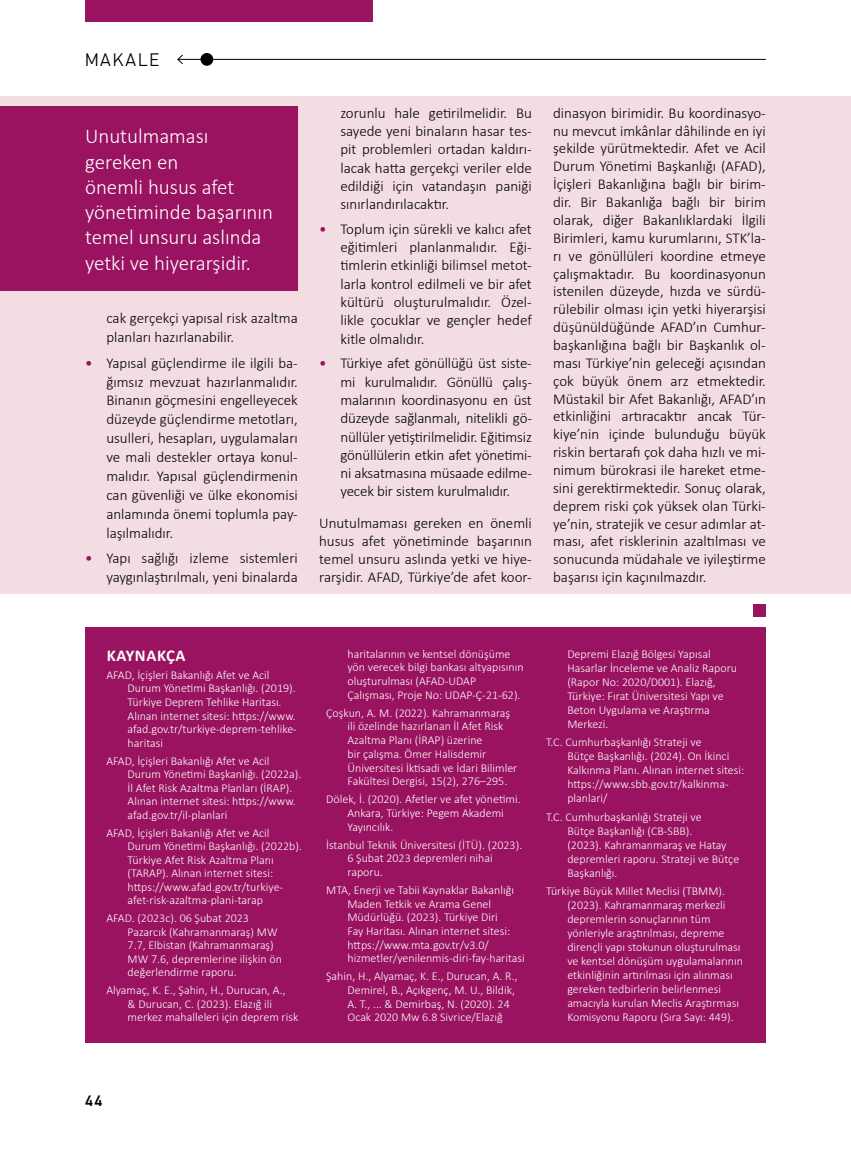
<style>
.page{position:relative;width:851px;height:1149px;background:#fff}
.page>*{position:absolute;margin:0;border:0;box-sizing:border-box;transform-origin:0 0}
.t1{font:300 21px/25.2px "Calibri";color:#fff}
.t2{font:300 18px "PF Din Text Pro";letter-spacing:.1em;color:#000}
.t3{font:700 16.5px "Calibri";letter-spacing:.04em;color:#fff}
.t4{font:300 15px/17.9px "Calibri";color:#000;text-align:justify}
.t5{font:500 15px "PF Din Text Pro";color:#000}
.t6{font:300 12px/14px "Calibri";color:#fff}
.s1{font-weight:400;color:#991360}
</style>
<div class="page">
<div style="left:200px;top:53px;width:13px;height:13px;background:#000;border-radius:50%"></div>
<hr style="left:178px;top:59px;width:587px;height:1px;background:#000">
<svg style="left:177px;top:54px;width:6px;height:10px"></svg>
<div style="left:0;top:96px;width:850px;height:497px;background:#f4dce3"></div>
<div style="left:85px;top:627px;width:680px;height:415px;background:#991360"></div>
<div style="left:753px;top:604px;width:12px;height:12px;background:#991360"></div>
<div style="left:0;top:106px;width:298px;height:185px;background:#991360"></div>
<div style="left:85px;top:0;width:288px;height:21px;background:#991360"></div>
<h2 class="t2" style="left:85px;top:50px;width:76px">MAKALE</h2>
<h1 class="t1" style="left:85px;top:124px;width:189px">Unutulmaması gereken en<br>önemli husus afet yönetiminde başarının temel unsuru aslında yetki ve hiyerarşidir.</h1>
<p class="t4" style="left:106px;top:308px;width:193px;line-height:19px">cak gerçekçi yapısal risk azaltma planları hazırlanabilir.</p>
<p class="t4" style="left:106px;top:353px;width:193px;line-height:18.9px;text-indent:-21px"><span class="s1">•</span> Yapısal güçlendirme ile ilgili ba&shy;ğımsız mevzuat hazırlanmalıdır.<br>Binanın göçmesini engelleyecek düzeyde güçlendirme metotları, usulleri, hesapları, uygulamaları ve mali destekler ortaya konul&shy;malıdır. Yapısal güçlendirmenin can güvenliği ve ülke ekonomisi anlamında önemi toplumla pay&shy;laşılmalıdır.</p>
<p class="t4" style="left:85px;top:548px;width:214px;line-height:18.9px;text-align:right"><span class="s1">•</span> Yapı sağlığı izleme sistemleri yaygınlaştırılmalı, yeni binalarda</p>
<p class="t4" style="left:340px;top:103px;width:193px;line-height:18.3px">zorunlu hale getirilmelidir. Bu sayede yeni binaların hasar tes&shy;pit problemleri ortadan kaldırı&shy;lacak hatta gerçekçi veriler elde edildiği için vatandaşın paniği sınırlandırılacaktır.</p>
<p class="t4" style="left:340px;top:219px;width:193px;line-height:18.3px;text-indent:-21px"><span class="s1">•</span> Toplum için sürekli ve kalıcı afet eğitimleri planlanmalıdır. Eği&shy;timlerin etkinliği bilimsel metot&shy;larla kontrol edilmeli ve bir afet kültürü oluşturulmalıdır. Özel&shy;likle çocuklar ve gençler hedef kitle olmalıdır.</p>
<p class="t4" style="left:340px;top:354px;width:193px;line-height:18.3px;text-indent:-21px"><span class="s1">•</span> Türkiye afet gönüllüğü üst siste&shy;mi kurulmalıdır. Gönüllü çalış&shy;malarının koordinasyonu en üst düzeyde sağlanmalı, nitelikli gö&shy;nüllüler yetiştirilmelidir. Eğitimsiz gönüllülerin etkin afet yönetimi&shy;ni aksatmasına müsaade edilme&shy;yecek bir sistem kurulmalıdır.</p>
<p class="t4" style="left:319px;top:513px;width:214px;line-height:18.3px">Unutulmaması gereken en önemli husus afet yönetiminde başarının temel unsuru aslında yetki ve hiye&shy;rarşidir. AFAD, Türkiye’de afet koor-</p>
<p class="t4" style="left:553px;top:104px;width:214px">dinasyon birimidir. Bu koordinasyo&shy;nu mevcut imkânlar dâhilinde en iyi şekilde yürütmektedir. Afet ve Acil Durum Yönetimi Başkanlığı (AFAD), İçişleri Bakanlığına bağlı bir birim&shy;dir. Bir Bakanlığa bağlı bir birim olarak, diğer Bakanlıklardaki İlgili Birimleri, kamu kurumlarını, STK’la&shy;rı ve gönüllüleri koordine etmeye çalışmaktadır. Bu koordinasyonun istenilen düzeyde, hızda ve sürdü&shy;rülebilir olması için yetki hiyerarşisi düşünüldüğünde AFAD’ın Cumhur&shy;başkanlığına bağlı bir Başkanlık ol&shy;ması Türkiye’nin geleceği açısından çok büyük önem arz etmektedir.<br>Müstakil bir Afet Bakanlığı, AFAD’ın etkinliğini artıracaktır ancak Tür&shy;kiye’nin içinde bulunduğu büyük riskin bertarafı çok daha hızlı ve mi&shy;nimum bürokrasi ile hareket etme&shy;sini gerektirmektedir. Sonuç olarak, deprem riski çok yüksek olan Türki&shy;ye’nin, stratejik ve cesur adımlar at&shy;ması, afet risklerinin azaltılması ve sonucunda müdahale ve iyileştirme başarısı için kaçınılmazdır.</p>
<h3 class="t3" style="left:107px;top:643px;width:80px">KAYNA KÇA</h3>
<p class="t6" style="left:128px;top:668px;width:171px;line-height:13.5px;text-indent:-21px">AFAD, İçişleri Bakanlığı Afet ve Acil Durum Yönetimi Başkanlığı. (2019).<br>Türkiye Deprem Tehlike Haritası.<br>Alınan internet sitesi: https://www. afad.gov.tr/turkiye-deprem-tehlike&shy;haritasi</p>
<p class="t6" style="left:128px;top:753px;width:175px;line-height:13.5px;text-indent:-21px">AFAD, İçişleri Bakanlığı Afet ve Acil Durum Yönetimi Başkanlığı. (2022a).<br>İl Afet Risk Azaltma Planları (İRAP).<br>Alınan internet sitesi: https://www. afad.gov.tr/il-planlari</p>
<p class="t6" style="left:128px;top:825px;width:176px;line-height:13.5px;text-indent:-21px">AFAD, İçişleri Bakanlığı Afet ve Acil Durum Yönetimi Başkanlığı. (2022b).<br>Türkiye Afet Risk Azaltma Planı (TARAP). Alınan internet sitesi: https://www.afad.gov.tr/turkiye&shy;afet-risk-azaltma-plani-tarap</p>
<p class="t6" style="left:128px;top:911px;width:156px;line-height:13.5px;text-indent:-21px">AFAD. (2023c). 06 Şubat 2023<br>Pazarcık (Kahramanmaraş) MW<br>7.7, Elbistan (Kahramanmaraş)<br>MW 7.6, depremlerine ilişkin ön değerlendirme raporu.</p>
<p class="t6" style="left:128px;top:983px;width:172px;line-height:13.5px;text-indent:-21px">Alyamaç, K. E., Şahin, H., Durucan, A.,<br>&amp; Durucan, C. (2023). Elazığ ili merkez mahalleleri için deprem risk</p>
<p class="t6" style="left:347px;top:646px;width:178px">haritalarının ve kentsel dönüşüme yön verecek bilgi bankası altyapısının oluşturulması (AFAD-UDAP Çalışması, Proje No: UDAP-Ç-21-62).</p>
<p class="t6" style="left:347px;top:705px;width:171px;text-indent:-21px">Çoşkun, A. M. (2022). Kahramanmaraş ili özelinde hazırlanan İl Afet Risk Azaltma Planı (İRAP) üzerine<br>bir çalışma. Ömer Halisdemir Üniversitesi İktisadi ve İdari Bilimler Fakültesi Dergisi, 15(2), 276–295.</p>
<p class="t6" style="left:347px;top:792px;width:175px;text-indent:-21px">Dölek, İ. (2020). Afetler ve afet yönetimi.<br>Ankara, Türkiye: Pegem Akademi<br>Yayıncılık.</p>
<p class="t6" style="left:347px;top:837px;width:176px;text-indent:-21px">İstanbul Teknik Üniversitesi (İTÜ). (2023).<br>6 Şubat 2023 depremleri nihai raporu.</p>
<p class="t6" style="left:347px;top:882px;width:179px;text-indent:-21px">MTA, Enerji ve Tabii Kaynaklar Bakanlığı Maden Tetkik ve Arama Genel Müdürlüğü. (2023). Türkiye Diri<br>Fay Haritası. Alınan internet sitesi: https://www.mta.gov.tr/v3.0/ hizmetler/yenilenmis-diri-fay-haritasi</p>
<p class="t6" style="left:347px;top:969px;width:172px;text-indent:-21px">Şahin, H., Alyamaç, K. E., Durucan, A. R., Demirel, B., Açıkgenç, M. U., Bildik, A. T., ... &amp; Demirbaş, N. (2020). 24<br>Ocak 2020 Mw 6.8 Sivrice/Elazığ</p>
<p class="t6" style="left:567px;top:646px;width:171px">Depremi Elazığ Bölgesi Yapısal<br>Hasarlar İnceleme ve Analiz Raporu (Rapor No: 2020/D001). Elazığ,<br>Türkiye: Fırat Üniversitesi Yapı ve<br>Beton Uygulama ve Araştırma<br>Merkezi.</p>
<p class="t6" style="left:567px;top:734px;width:178px;text-indent:-21px">T.C. Cumhurbaşkanlığı Strateji ve<br>Bütçe Başkanlığı. (2024). On İkinci<br>Kalkınma Planı. Alınan internet sitesi: https://www.sbb.gov.tr/kalkinma&shy;planlari/</p>
<p class="t6" style="left:567px;top:809px;width:173px;text-indent:-21px">T.C. Cumhurbaşkanlığı Strateji ve<br>Bütçe Başkanlığı (CB-SBB).<br>(2023). Kahramanmaraş ve Hatay depremleri raporu. Strateji ve Bütçe<br>Başkanlığı.</p>
<p class="t6" style="left:567px;top:883px;width:177px;text-indent:-21px">Türkiye Büyük Millet Meclisi (TBMM). (2023). Kahramanmaraş merkezli depremlerin sonuçlarının tüm yönleriyle araştırılması, depreme dirençli yapı stokunun oluşturulması ve kentsel dönüşüm uygulamalarının etkinliğinin artırılması için alınması gereken tedbirlerin belirlenmesi amacıyla kurulan Meclis Araştırması Komisyonu Raporu (Sıra Sayı: 449).</p>
<p class="t5" style="left:85px;top:1091px;width:19px">44</p>
</div>
